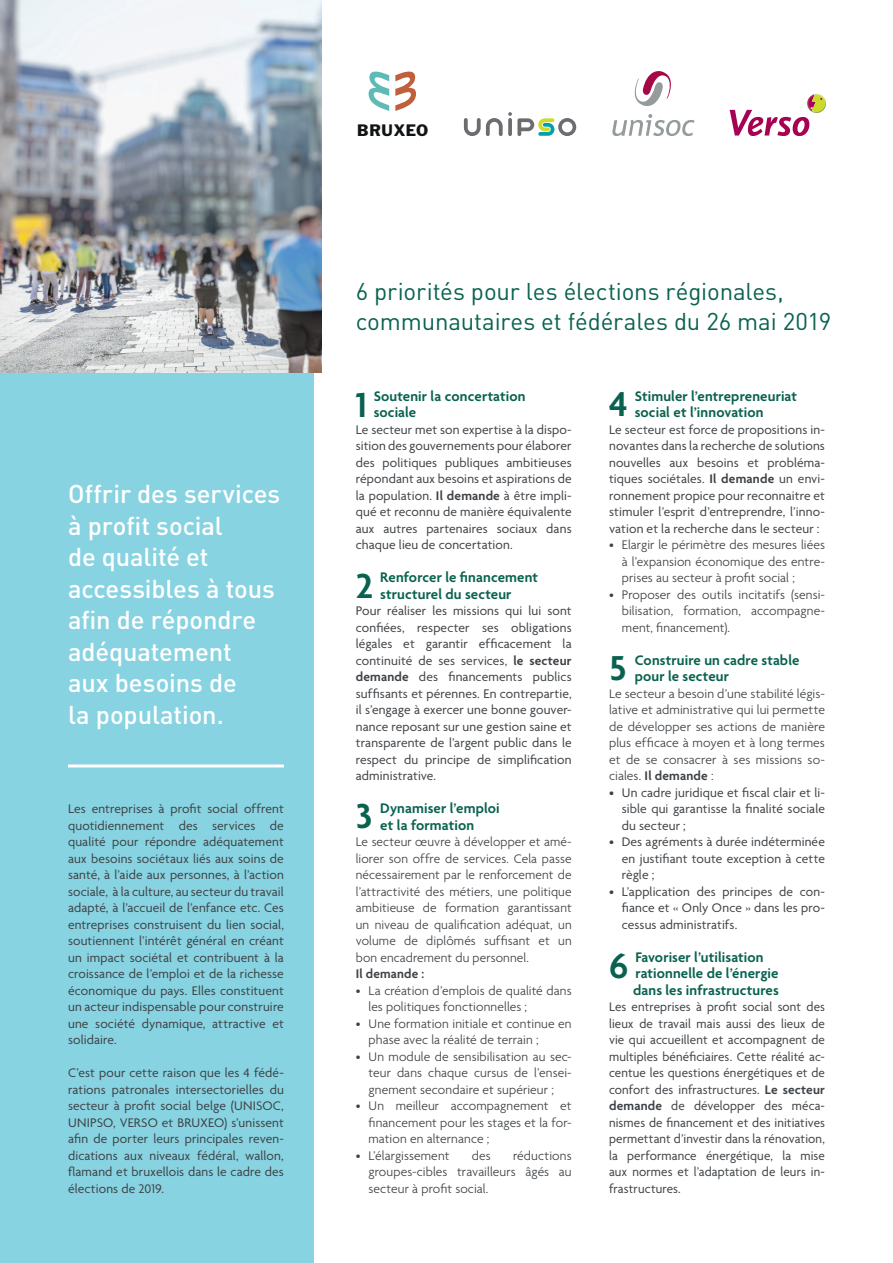
<style>
.page{position:relative;width:893px;height:1263px;background:#fff}
.page>*{position:absolute;margin:0;border:0;box-sizing:border-box;transform-origin:0 0}
.t1{font:600 37.5px "Agenda";color:#09624f}
.t2{font:500 25.5px/31.5px "DIN";letter-spacing:-.005em;color:#fff}
.t3{font:24px/30px "DIN";letter-spacing:-.005em;color:#09624f}
.t4{font:800 15.6px "Libre Franklin";letter-spacing:.05em;color:#111416}
.t5{font:600 15px/16.5px "Agenda";letter-spacing:.01em;color:#09624f}
.t6{font:13.5px/16.5px "Agenda";letter-spacing:.01em;color:#3e4246;text-align:justify}
.t7{font:300 13.5px/16.5px "Agenda";letter-spacing:.005em;color:#3e4246;text-align:justify}
.t8{font:600 13.5px "Agenda";letter-spacing:.015em;color:#3e4246}
.s1{font-weight:600}
</style>
<div class="page">
<div style="left:0;top:316px;width:313px;height:947px;background:#88d3e1"></div>
<hr style="left:68px;top:764px;width:216px;height:3px;background:#fff">
<img style="left:0;top:0;width:321px;height:373px">
<svg style="left:634px;top:71px;width:37px;height:35px"></svg>
<svg style="left:612px;top:114px;width:82px;height:22px"></svg>
<img style="left:809px;top:94px;width:15px;height:4px">
<img style="left:812px;top:94px;width:5px;height:4px">
<svg style="left:730px;top:98px;width:96px;height:38px"></svg>
<svg style="left:369px;top:71px;width:20px;height:40px"></svg>
<svg style="left:395px;top:71px;width:21px;height:40px"></svg>
<svg style="left:464px;top:112px;width:112px;height:24px"></svg>
<h2 class="t2" style="left:68px;top:477px;width:214px">Offrir des services à profit social<br>de qualité et accessibles à tous afin de répondre adéquatement<br>aux besoins de<br>la population.</h2>
<p class="t6" style="left:68px;top:800px;width:217px">Les entreprises à profit social offrent quotidiennement des services de qualité pour répondre adéquatement aux besoins sociétaux liés aux soins de santé, à l’aide aux personnes, à l’action sociale, à la culture, au secteur du travail adapté, à l’accueil de l’enfance etc. Ces entreprises construisent du lien social, soutiennent l’intérêt général en créant un impact sociétal et contribuent à la croissance de l’emploi et de la richesse économique du pays. Elles constituent un acteur indispensable pour construire une société dynamique, attractive et solidaire.</p>
<p class="t6" style="left:68px;top:1064px;width:217px">C’est pour cette raison que les 4 fédé&shy;rations patronales intersectorielles du secteur à profit social belge (UNISOC, UNIPSO, VERSO et BRUXEO) s’unissent afin de porter leurs principales reven&shy;dications aux niveaux fédéral, wallon, flamand et bruxellois dans le cadre des élections de 2019.</p>
<p class="t4" style="left:357px;top:120px;width:73px">BRUXEO</p>
<h3 class="t3" style="left:356px;top:276px;width:477px">6 priorités pour les élections régionales, communautaires et fédérales du 26 mai 2019</h3>
<h1 class="t1" style="left:356px;top:382px;width:12px">1</h1>
<p class="t5" style="left:374px;top:387px;width:153px">Soutenir la concertation sociale</p>
<p class="t6" style="left:356px;top:421px;width:217px">Le secteur met son expertise à la dispo&shy;sition des gouvernements pour éla borer des politiques publiques ambitieuses ré pondant aux besoins et aspirations de la population. <span class="s1">Il demande</span> à être impli&shy;qué et reconnu de manière équivalente aux autres partenaires sociaux dans chaque lieu de concertation.</p>
<h1 class="t1" style="left:356px;top:563px;width:19px">2</h1>
<p class="t5" style="left:380px;top:569px;width:159px">Renforcer le financement structurel du secteur</p>
<p class="t6" style="left:356px;top:602px;width:217px">Pour réaliser les missions qui lui sont confiées, respecter ses obligations légales et garantir efficacement la continuité de ses services, <span class="s1">le secteur demande</span> des financements publics suffisants et pérennes. En contrepartie, il s’engage à exercer une bonne gouver&shy;nance reposant sur une gestion saine et transparente de l’argent public dans le respect du principe de simplification administrative.</p>
<p class="t5" style="left:380px;top:800px;width:121px">Dynamiser l’emploi et la formation</p>
<p class="t7" style="left:356px;top:833px;width:217px">Le secteur œuvre à développer et amé&shy;liorer son offre de services. Cela passe nécessairement par le renforcement de l’attractivité des métiers, une politique ambitieuse de formation garantissant un niveau de qualification adéquat, un volume de diplômés suffisant et un bon encadrement du personnel.</p>
<p class="t8" style="left:356px;top:965px;width:70px">Il demande :</p>
<p class="t7" style="left:369px;top:982px;width:205px;text-indent:-13px">• La création d’emplois de qualité dans les politiques fonctionnelles ;</p>
<p class="t7" style="left:369px;top:1015px;width:205px;text-indent:-13px">• Une formation initiale et continue en phase avec la réalité de terrain ;</p>
<p class="t7" style="left:369px;top:1048px;width:205px;text-indent:-13px">• Un module de sensibilisation au sec&shy;teur dans chaque cursus de l’ensei&shy;gnement secondaire et supérieur ;</p>
<p class="t7" style="left:369px;top:1097px;width:205px;text-indent:-13px">• Un meilleur accompagnement et financement pour les stages et la for&shy;mation en alternance ;</p>
<p class="t7" style="left:356px;top:1147px;width:95px">• L’élargissement</p>
<p class="t7" style="left:472px;top:1147px;width:20px">des</p>
<h1 class="t1" style="left:356px;top:793px;width:18px">3</h1>
<p class="t7" style="left:369px;top:1147px;width:205px;text-indent:145px">réductions groupes-cibles travailleurs âgés au secteur à profit social.</p>
<h1 class="t1" style="left:609px;top:381px;width:20px">4</h1>
<p class="t5" style="left:635px;top:387px;width:164px">Stimuler l’entrepreneuriat social et l’innovation</p>
<p class="t6" style="left:609px;top:421px;width:217px">Le secteur est force de propositions in&shy;novantes dans la recherche de solutions nouvelles aux besoins et probléma&shy;tiques sociétales. <span class="s1">Il demande</span> un envi&shy;ronnement propice pour reconnaitre et stimuler l’esprit d’entreprendre, l’inno&shy;vation et la recherche dans le secteur :</p>
<p class="t7" style="left:622px;top:536px;width:205px;text-indent:-13px">• Elargir le périmètre des mesures liées à l’expansion économique des entre&shy;prises au secteur à profit social ;</p>
<p class="t7" style="left:622px;top:586px;width:205px;text-indent:-13px">• Proposer des outils incitatifs (sensi&shy;bilisation, formation, accompagne&shy;ment, financement).</p>
<h1 class="t1" style="left:609px;top:645px;width:19px">5</h1>
<p class="t5" style="left:635px;top:651px;width:166px">Construire un cadre stable pour le secteur</p>
<p class="t7" style="left:609px;top:685px;width:217px">Le secteur a besoin d’une stabilité légis&shy;lative et administrative qui lui permette de développer ses actions de manière plus efficace à moyen et à long termes et de se consacrer à ses missions so&shy;ciales. <span class="s1">Il demande</span> :</p>
<p class="t6" style="left:622px;top:784px;width:205px;text-indent:-13px">• Un cadre juridique et fiscal clair et li&shy;sible qui garantisse la finalité sociale du secteur ;</p>
<p class="t6" style="left:622px;top:833px;width:205px;text-indent:-13px">• Des agréments à durée indéterminée en justifiant toute exception à cette règle ;</p>
<p class="t6" style="left:622px;top:883px;width:205px;text-indent:-13px">• L’application des principes de con&shy;fiance et « Only Once » dans les pro&shy;cessus administratifs.</p>
<h1 class="t1" style="left:609px;top:942px;width:21px">6</h1>
<p class="t5" style="left:633px;top:948px;width:147px">Favoriser l’utilisation rationnelle de l’énergie dans les infrastructures</p>
<p class="t6" style="left:609px;top:998px;width:217px">Les entreprises à profit social sont des lieux de travail mais aussi des lieux de vie qui accueillent et accompagnent de multiples bénéficiaires. Cette réalité ac&shy;centue les questions énergétiques et de confort des infrastructures. <span class="s1">Le secteur demande</span> de développer des méca&shy;nismes de financement et des initiatives permettant d’investir dans la rénovation, la performance énergétique, la mise aux normes et l’adaptation de leurs in&shy;frastructures.</p>
</div>
